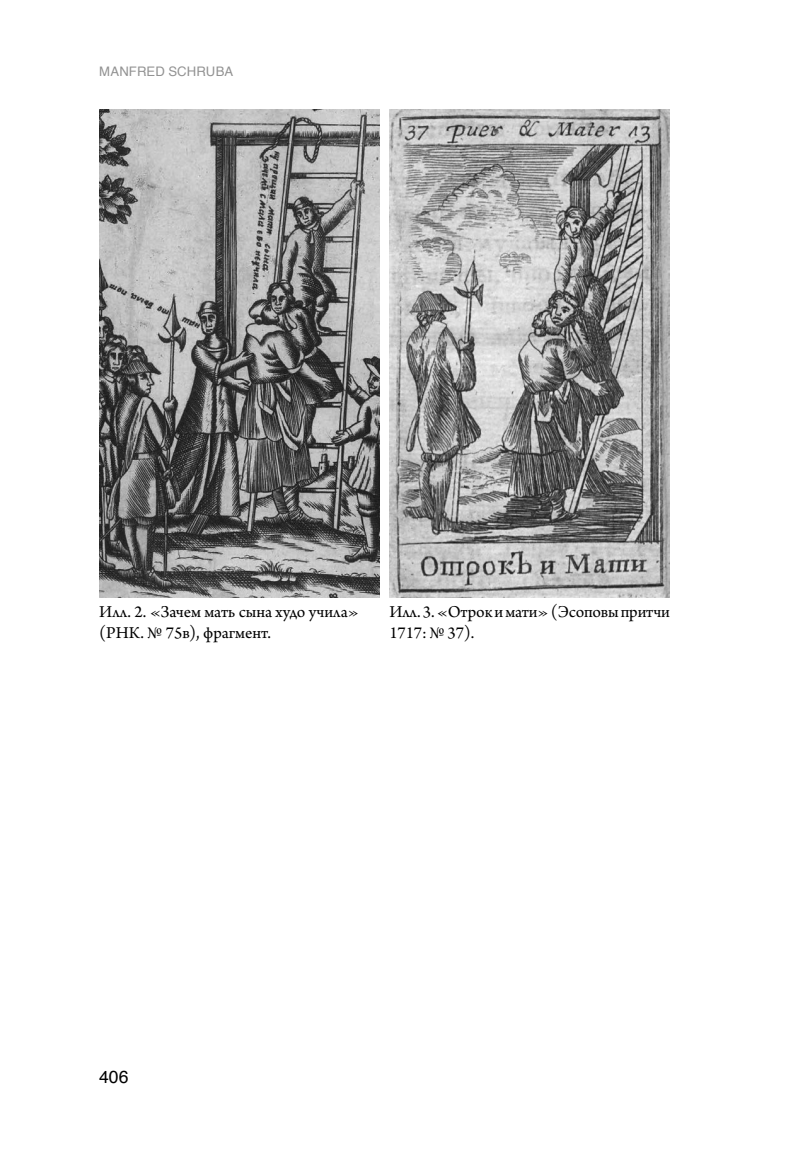
<style>
.page{position:relative;width:794px;height:1166px;background:#fff}
.page>*{position:absolute;margin:0;border:0;box-sizing:border-box;transform-origin:0 0}
.caption_figure{font:17.5px/21px "Arno Pro";letter-spacing:-.005em;color:#000}
.t1{font:17.5px "Helvetica";color:#000}
.t2{font:13.12px "Helvetica";letter-spacing:.01em;color:#929292}
</style>
<div class="page">
<img style="left:99px;top:109px;width:281px;height:489px">
<img style="left:389px;top:109px;width:281px;height:489px">
<p class="t2" style="left:99px;top:61px;width:134px">MANFRED SCHRUBA</p>
<p class="caption_figure" style="left:99px;top:602px;width:261px">Илл. 2. «Зачем мать сына худо учила» (РНК. № 75в), фрагмент.</p>
<p class="caption_figure" style="left:389px;top:602px;width:282px">Илл. 3. «Отрок и мати» (Эсоповы притчи<br>1717: № 37).</p>
<p class="t1" style="left:99px;top:1063px;width:31px">406</p>
</div>
